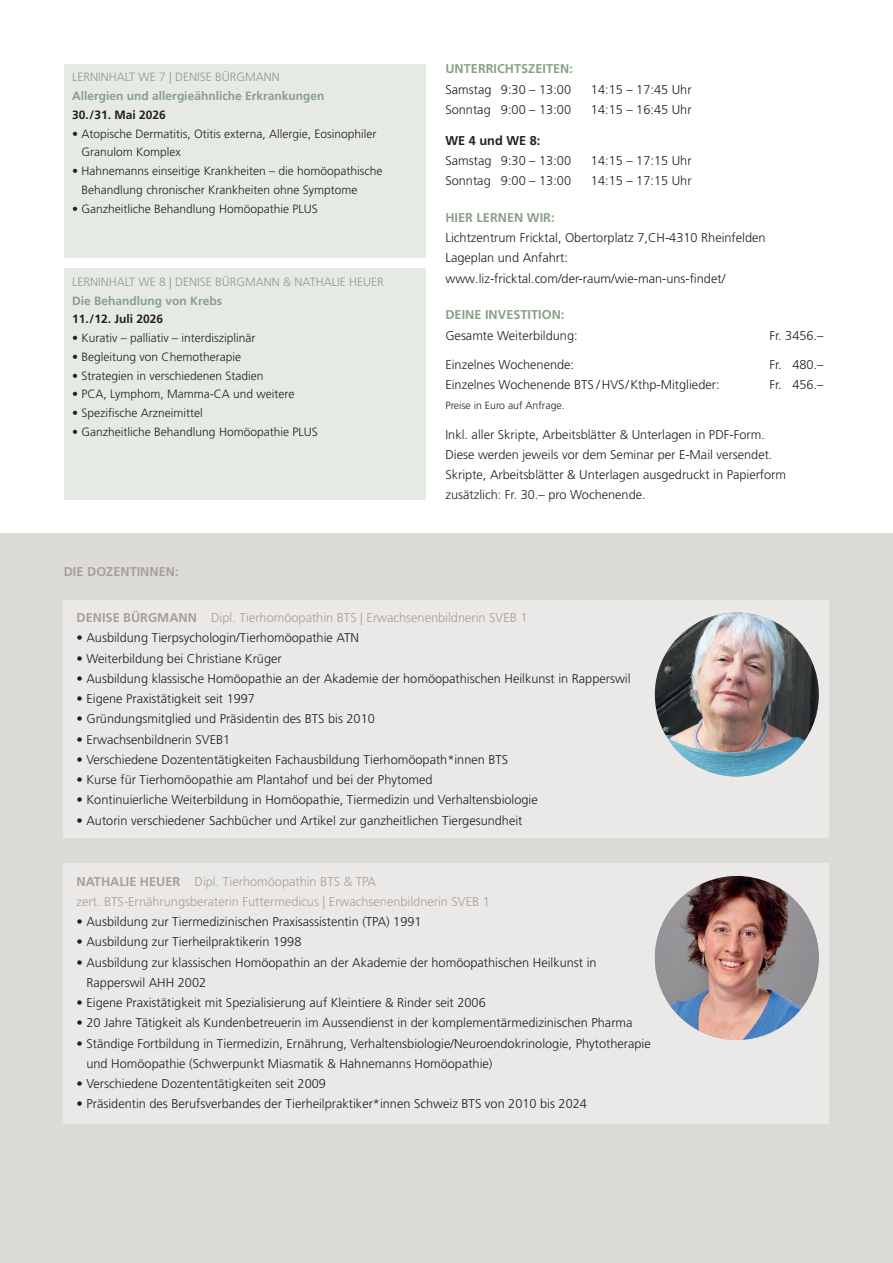
<style>
.page{position:relative;width:893px;height:1263px;background:#fff}
.page>*{position:absolute;margin:0;border:0;box-sizing:border-box;transform-origin:0 0}
.t1{font:300 12.75px/20.2px "Frutiger LT Pro";color:#231f20}
.t2{font:300 12.75px/20.2px "Frutiger LT Pro";color:#aa9f95}
.t3{font:700 12.75px "Frutiger LT Pro";color:#89a088}
.t4{font:700 12.75px "Frutiger LT Pro";color:#aa9f95}
.t5{font:700 12.75px "Frutiger LT Pro";color:#231f20}
.t6{font:300 12px/18.8px "Frutiger LT Pro";color:#231f20}
.t7{font:300 12px "Frutiger LT Pro";color:#89a088}
.t8{font:700 12px "Frutiger LT Pro";color:#89a088}
.t9{font:700 12px "Frutiger LT Pro";color:#231f20}
.t10{font:300 10.5px "Frutiger LT Pro";color:#231f20}
.s1{font-weight:700}
</style>
<div class="page">
<div style="left:0;top:533px;width:893px;height:730px;background:#dddbd7"></div>
<div style="left:64px;top:64px;width:361px;height:193px;background:#e6eae5"></div>
<div style="left:64px;top:268px;width:361px;height:232px;background:#e6eae5"></div>
<div style="left:64px;top:863px;width:765px;height:261px;background:#eae9e7"></div>
<div style="left:64px;top:600px;width:765px;height:238px;background:#eae9e7"></div>
<img style="left:655px;top:876px;width:164px;height:164px;border-radius:82px">
<img style="left:655px;top:612px;width:164px;height:164px;border-radius:82px">
<p class="t7" style="left:72px;top:70px;width:209px">LERNINHALT WE 7 | DENISE BÜRGMANN</p>
<p class="t8" style="left:72px;top:89px;width:254px">Allergien und allergieähnliche Erkrankungen</p>
<p class="t9" style="left:72px;top:108px;width:95px">30./31. Mai 2026</p>
<p class="t6" style="left:82px;top:124px;width:296px;text-indent:-9px">• Atopische Dermatitis, Otitis externa, Allergie, Eosinophiler<br>Granulom Komplex</p>
<p class="t6" style="left:82px;top:162px;width:302px;text-indent:-9px">• Hahnemanns einseitige Krankheiten – die homöopathische<br>Behandlung chronischer Krankheiten ohne Symptome</p>
<p class="t6" style="left:72px;top:199px;width:247px">• Ganzheitliche Behandlung Homöopathie PLUS</p>
<p class="t7" style="left:72px;top:275px;width:313px">LERNINHALT WE 8 | DENISE BÜRGMANN &amp; NATHALIE HEUER</p>
<p class="t8" style="left:72px;top:293px;width:151px">Die Behandlung von Krebs</p>
<p class="t9" style="left:72px;top:312px;width:93px">11./12. Juli 2026</p>
<p class="t6" style="left:72px;top:329px;width:185px">• Kurativ – palliativ – interdisziplinär</p>
<p class="t6" style="left:72px;top:347px;width:170px">• Begleitung von Chemotherapie</p>
<p class="t6" style="left:72px;top:366px;width:193px">• Strategien in verschiedenen Stadien</p>
<p class="t6" style="left:72px;top:385px;width:224px">• PCA, Lymphom, Mamma-CA und weitere</p>
<p class="t6" style="left:72px;top:404px;width:132px">• Spezifische Arzneimittel</p>
<p class="t6" style="left:72px;top:422px;width:247px">• Ganzheitliche Behandlung Homöopathie PLUS</p>
<p class="t4" style="left:64px;top:564px;width:116px">DIE DOZENTINNEN:</p>
<p class="t3" style="left:445px;top:61px;width:129px">UNTERRICHTSZEITEN:</p>
<p class="t1" style="left:445px;top:79px;width:127px">Samstag 9:30 – 13:00</p>
<p class="t1" style="left:591px;top:79px;width:102px">14:15 – 17:45 Uhr</p>
<p class="t1" style="left:445px;top:99px;width:127px">Sonntag 9:00 – 13:00</p>
<p class="t1" style="left:591px;top:99px;width:102px">14:15 – 16:45 Uhr</p>
<p class="t5" style="left:445px;top:133px;width:96px">WE 4 und WE 8:</p>
<p class="t1" style="left:445px;top:150px;width:127px">Samstag 9:30 – 13:00</p>
<p class="t1" style="left:591px;top:150px;width:102px">14:15 – 17:15 Uhr</p>
<p class="t1" style="left:445px;top:171px;width:127px">Sonntag 9:00 – 13:00</p>
<p class="t1" style="left:591px;top:171px;width:102px">14:15 – 17:15 Uhr</p>
<p class="t3" style="left:445px;top:210px;width:111px">HIER LERNEN WIR:</p>
<p class="t1" style="left:445px;top:228px;width:322px">Lichtzentrum Fricktal, Obertorplatz 7,CH-4310 Rheinfelden<br>Lageplan und Anfahrt: www.liz-fricktal.com/der-raum/wie-man-uns-findet/</p>
<p class="t3" style="left:445px;top:307px;width:121px">DEINE INVESTITION:</p>
<p class="t1" style="left:445px;top:325px;width:134px">Gesamte Weiterbildung:</p>
<p class="t1" style="left:769px;top:325px;width:56px">Fr. 3456.–</p>
<p class="t1" style="left:445px;top:354px;width:130px">Einzelnes Wochenende:</p>
<p class="t1" style="left:769px;top:354px;width:56px">Fr. 480.–</p>
<p class="t1" style="left:445px;top:375px;width:276px">Einzelnes Wochenende BTS / HVS/Kthp-Mitglieder:</p>
<p class="t1" style="left:769px;top:375px;width:56px">Fr. 456.–</p>
<p class="t10" style="left:445px;top:400px;width:121px">Preise in Euro auf Anfrage.</p>
<p class="t1" style="left:445px;top:424px;width:342px">Inkl. aller Skripte, Arbeitsblätter &amp; Unterlagen in PDF-Form.<br>Diese werden jeweils vor dem Seminar per E-Mail versendet.<br>Skripte, Arbeitsblätter &amp; Unterlagen ausgedruckt in Papierform zusätzlich: Fr. 30.– pro Wochenende.</p>
<p class="t2" style="left:77px;top:608px;width:452px"><span class="s1">DENISE BÜRGMANN</span> Dipl. Tierhomöopathin BTS | Erwachsenenbildnerin SVEB 1</p>
<p class="t1" style="left:77px;top:628px;width:284px">• Ausbildung Tierpsychologin/Tierhomöopathie ATN</p>
<p class="t1" style="left:77px;top:648px;width:207px">• Weiterbildung bei Christiane Krüger</p>
<p class="t1" style="left:77px;top:668px;width:556px">• Ausbildung klassische Homöopathie an der Akademie der homöopathischen Heilkunst in Rapperswil</p>
<p class="t1" style="left:77px;top:689px;width:180px">• Eigene Praxistätigkeit seit 1997</p>
<p class="t1" style="left:77px;top:709px;width:300px">• Gründungsmitglied und Präsidentin des BTS bis 2010</p>
<p class="t1" style="left:77px;top:729px;width:155px">• Erwachsenbildnerin SVEB1</p>
<p class="t1" style="left:77px;top:749px;width:433px">• Verschiedene Dozententätigkeiten Fachausbildung Tierhomöopath*innen BTS</p>
<p class="t1" style="left:77px;top:770px;width:357px">• Kurse für Tierhomöopathie am Plantahof und bei der Phytomed</p>
<p class="t1" style="left:77px;top:790px;width:463px">• Kontinuierliche Weiterbildung in Homöopathie, Tiermedizin und Verhaltensbiologie</p>
<p class="t1" style="left:77px;top:810px;width:447px">• Autorin verschiedener Sachbücher und Artikel zur ganzheitlichen Tiergesundheit</p>
<p class="t2" style="left:77px;top:871px;width:415px"><span class="s1">NATHALIE HEUER</span> Dipl. Tierhomöopathin BTS &amp; TPA<br>zert. BTS-Ernährungsberaterin Futtermedicus | Erwachsenenbildnerin SVEB 1</p>
<p class="t1" style="left:77px;top:912px;width:347px">• Ausbildung zur Tiermedizinischen Praxisassistentin (TPA) 1991</p>
<p class="t1" style="left:77px;top:932px;width:226px">• Ausbildung zur Tierheilpraktikerin 1998</p>
<p class="t1" style="left:86px;top:952px;width:512px;text-indent:-10px">• Ausbildung zur klassischen Homöopathin an der Akademie der homöopathischen Heilkunst in<br>Rapperswil AHH 2002</p>
<p class="t1" style="left:77px;top:993px;width:411px">• Eigene Praxistätigkeit mit Spezialisierung auf Kleintiere &amp; Rinder seit 2006</p>
<p class="t1" style="left:77px;top:1013px;width:558px">• 20 Jahre Tätigkeit als Kundenbetreuerin im Aussendienst in der komplementärmedizinischen Pharma</p>
<p class="t1" style="left:86px;top:1033px;width:566px;text-indent:-10px">• Ständige Fortbildung in Tiermedizin, Ernährung, Verhaltensbiologie/Neuroendokrinologie, Phytotherapie und Homöopathie (Schwerpunkt Miasmatik &amp; Hahnemanns Homöopathie)</p>
<p class="t1" style="left:77px;top:1073px;width:251px">• Verschiedene Dozententätigkeiten seit 2009</p>
<p class="t1" style="left:77px;top:1094px;width:512px">• Präsidentin des Berufsverbandes der Tierheilpraktiker*innen Schweiz BTS von 2010 bis 2024</p>
</div>
